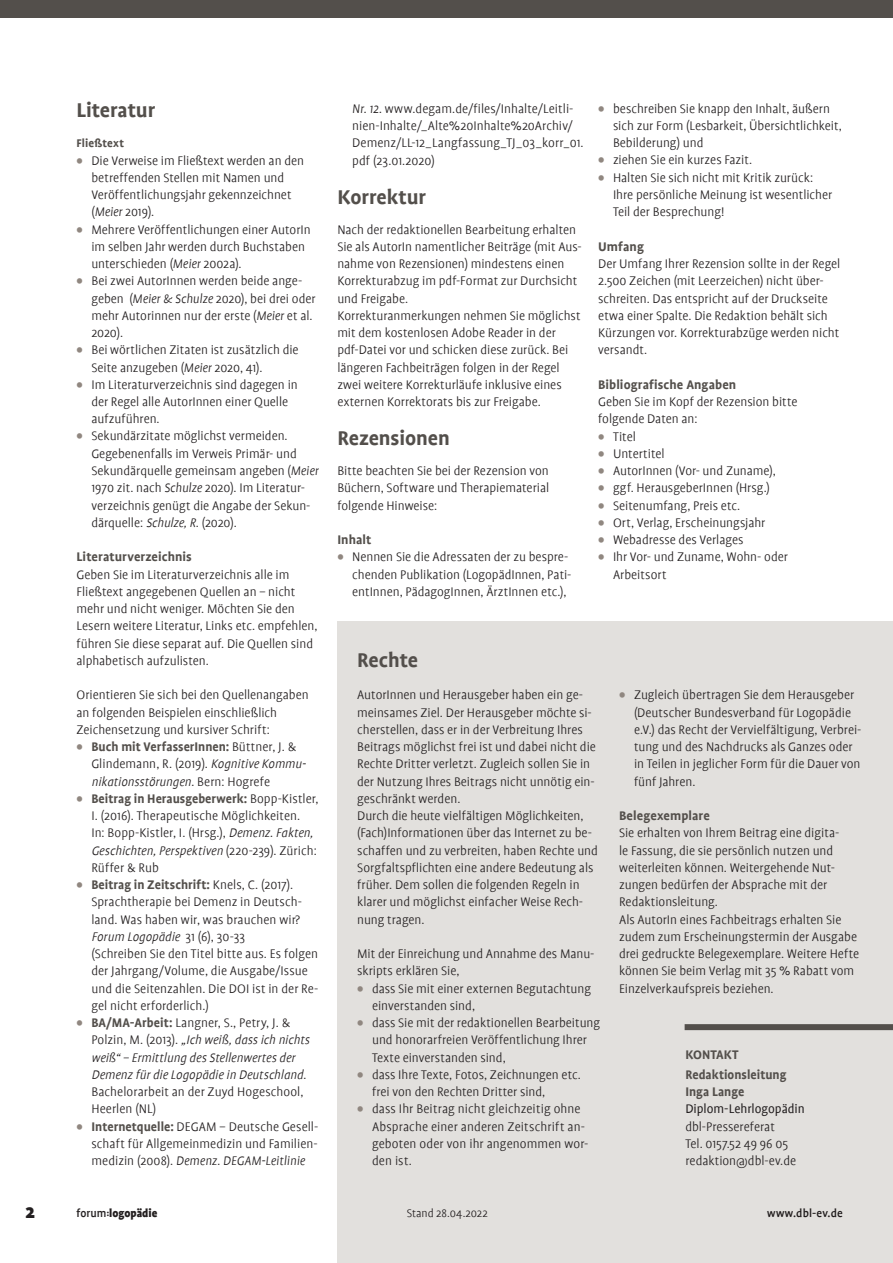
<style>
.page{position:relative;width:893px;height:1263px;background:#fff}
.page>*{position:absolute;margin:0;border:0;box-sizing:border-box;transform-origin:0 0}
.t1{font:700 22.5px "Profile";letter-spacing:-.005em;color:#534f4b}
.t2{font:900 21px "Profile";color:#231f20}
.t3{font:300 14.1px/17.2px "Profile";color:#231f20}
.t4{font:italic 300 14.1px/17.2px "Profile";letter-spacing:.015em;color:#231f20}
.t5{font:700 14.1px/20.2px "Profile";letter-spacing:.005em;color:#534f4b}
.t6{font:14.1px "Profile";color:#231f20}
.t7{font:900 12.6px "Profile";color:#231f20}
.t8{font:300 12.6px "Profile";color:#231f20}
.t9{font:500 12.6px "Profile";letter-spacing:.01em;color:#231f20}
.t10{font:700 12.6px "Profile";letter-spacing:.01em;color:#534f4b}
.s1{font-weight:900;color:#908780}
.s2{font-style:italic}
.s3{font-weight:700;color:#534f4b}
.s4{font-weight:900;font-style:normal;color:#908780}
.s5{font-weight:700;font-style:normal;color:#534f4b}
.s6{font-style:normal}
.s7{font-weight:500}
.s8{font-size:9px}
</style>
<div class="page">
<div style="left:338px;top:622px;width:555px;height:641px;background:#e2e0dd"></div>
<div style="left:0;top:0;width:893px;height:17px;background:#534f4b"></div>
<div style="left:685px;top:1024px;width:208px;height:6px;background:#534f4b"></div>
<h1 class="t1" style="left:77px;top:98px;width:80px">Literatur</h1>
<p class="t10" style="left:77px;top:137px;width:49px">Fließtext</p>
<p class="t3" style="left:91px;top:152px;width:214px;text-indent:-15px"><span class="s1">•</span> Die Verweise im Fließtext werden an den betreffenden Stellen mit Namen und<br>Veröffentlichungsjahr gekennzeichnet (<span class="s2">Meier</span> 2019).</p>
<p class="t3" style="left:91px;top:221px;width:221px;text-indent:-15px"><span class="s1">•</span> Mehrere Veröffentlichungen einer AutorIn im selben Jahr werden durch Buchstaben unterschieden (<span class="s2">Meier</span> 2002a).</p>
<p class="t3" style="left:91px;top:272px;width:226px;text-indent:-15px"><span class="s1">•</span> Bei zwei AutorInnen werden beide ange&shy;geben (<span class="s2">Meier &amp; Schulze</span> 2020), bei drei oder mehr Autorinnen nur der erste (<span class="s2">Meier</span> et al.<br>2020).</p>
<p class="t3" style="left:91px;top:341px;width:209px;text-indent:-15px"><span class="s1">•</span> Bei wörtlichen Zitaten ist zusätzlich die<br>Seite anzugeben (<span class="s2">Meier</span> 2020, 41).</p>
<p class="t3" style="left:91px;top:376px;width:208px;text-indent:-15px"><span class="s1">•</span> Im Literaturverzeichnis sind dagegen in der Regel alle AutorInnen einer Quelle aufzuführen.</p>
<p class="t3" style="left:91px;top:428px;width:229px;text-indent:-15px"><span class="s1">•</span> Sekundärzitate möglichst vermeiden.<br>Gegebenenfalls im Verweis Primär- und Sekundärquelle gemeinsam angeben (<span class="s2">Meier </span>1970 zit. nach <span class="s2">Schulze</span> 2020). Im Literatur&shy;verzeichnis genügt die Angabe der Sekun&shy;därquelle: <span class="s2">Schulze, R</span>. (2020).</p>
<p class="t5" style="left:77px;top:547px;width:117px">Literaturverzeichnis</p>
<p class="t3" style="left:77px;top:566px;width:242px">Geben Sie im Literaturverzeichnis alle im Fließtext angegebenen Quellen an – nicht mehr und nicht weniger. Möchten Sie den Lesern weitere Literatur, Links etc. empfehlen, führen Sie diese separat auf. Die Quellen sind alphabetisch aufzulisten.</p>
<p class="t3" style="left:77px;top:686px;width:234px">Orientieren Sie sich bei den Quellenangaben an folgenden Beispielen einschließlich<br>Zeichensetzung und kursiver Schrift:</p>
<p class="t3" style="left:91px;top:738px;width:217px;text-indent:-15px"><span class="s1">•</span> <span class="s3">Buch mit VerfasserInnen:</span> Büttner, J. &amp;<br>Glindemann, R. (2019). <span class="s2">Kognitive Kommu&shy;nikationsstörungen.</span> Bern: Hogrefe</p>
<p class="t3" style="left:91px;top:790px;width:229px;text-indent:-15px"><span class="s1">•</span> <span class="s3">Beitrag in Herausgeberwerk:</span> Bopp-Kistler, I. (2016). Therapeutische Möglichkeiten.<br>In: Bopp-Kistler, I. (Hrsg.), <span class="s2">Demenz. Fakten, Geschichten, Perspektiven</span> (220-239). Zürich:<br>Rüffer &amp; Rub</p>
<p class="t3" style="left:91px;top:876px;width:228px;text-indent:-15px"><span class="s1">•</span> <span class="s3">Beitrag in Zeitschrift:</span> Knels, C. (2017).<br>Sprachtherapie bei Demenz in Deutsch&shy;land. Was haben wir, was brauchen wir?<br><span class="s2">Forum Logopädie</span> 31 (6), 30-33<br>(Schreiben Sie den Titel bitte aus. Es folgen der Jahrgang/Volume, die Ausgabe/Issue und die Seitenzahlen. Die DOI ist in der Re&shy;gel nicht erforderlich.)</p>
<p class="t4" style="left:91px;top:1014px;width:221px;text-indent:-15px"><span class="s4">•</span> <span class="s5">BA/MA-Arbeit:</span> <span class="s6">Langner, S., Petry, J. &amp; Polzin, M. (2013).</span> „Ich weiß, dass ich nichts weiß“ – Ermittlung des Stellenwertes der Demenz für die Logopädie in Deutschland.</p>
<p class="t3" style="left:91px;top:1083px;width:214px">Bachelorarbeit an der Zuyd Hogeschool,<br>Heerlen (NL)</p>
<p class="t3" style="left:91px;top:1118px;width:228px;text-align:justify;text-indent:-15px"><span class="s1">•</span> <span class="s3">Internetquelle:</span> DEGAM – Deutsche Gesell&shy;schaft für Allgemeinmedizin und Familien&shy;medizin (2008). <span class="s2">Demenz. DEGAM-Leitlinie</span></p>
<p class="t3" style="left:352px;top:100px;width:233px"><span class="s2">Nr. 12.</span> www.degam.de/files/Inhalte/Leitli&shy;nien-Inhalte/_Alte%20Inhalte%20Archiv/ Demenz/LL-12_Langfassung_TJ_03_korr_01. pdf (23.01.2020)</p>
<h1 class="t1" style="left:337px;top:184px;width:90px">Korrektur</h1>
<p class="t3" style="left:337px;top:221px;width:246px">Nach der redaktionellen Bearbeitung erhalten Sie als AutorIn namentlicher Beiträge (mit Aus&shy;nahme von Rezensionen) mindestens einen Korrekturabzug im pdf-Format zur Durchsicht und Freigabe.<br>Korrekturanmerkungen nehmen Sie möglichst mit dem kostenlosen Adobe Reader in der pdf-Datei vor und schicken diese zurück. Bei längeren Fachbeiträgen folgen in der Regel zwei weitere Korrekturläufe inklusive eines externen Korrektorats bis zur Freigabe.</p>
<h1 class="t1" style="left:337px;top:426px;width:114px">Rezensionen</h1>
<p class="t3" style="left:337px;top:462px;width:213px;text-align:justify">Bitte beachten Sie bei der Rezension von Büchern, Software und Therapiematerial folgende Hinweise:</p>
<p class="t5" style="left:337px;top:529px;width:36px">Inhalt</p>
<p class="t3" style="left:352px;top:548px;width:220px;text-indent:-15px"><span class="s1">•</span> Nennen Sie die Adressaten der zu bespre&shy;chenden Publikation (LogopädInnen, Pati&shy;entInnen, PädagogInnen, ÄrztInnen etc.),</p>
<p class="t3" style="left:613px;top:100px;width:230px;text-indent:-15px"><span class="s1">•</span> beschreiben Sie knapp den Inhalt, äußern sich zur Form (Lesbarkeit, Übersichtlichkeit,<br>Bebilderung) und</p>
<p class="t3" style="left:598px;top:152px;width:156px"><span class="s1">•</span> ziehen Sie ein kurzes Fazit.</p>
<p class="t3" style="left:613px;top:169px;width:221px;text-indent:-15px"><span class="s1">•</span> Halten Sie sich nicht mit Kritik zurück:<br>Ihre persönliche Meinung ist wesentlicher<br>Teil der Besprechung!</p>
<p class="t5" style="left:598px;top:236px;width:47px">Umfang</p>
<p class="t3" style="left:598px;top:255px;width:244px">Der Umfang Ihrer Rezension sollte in der Regel 2.500 Zeichen (mit Leerzeichen) nicht über&shy;schreiten. Das entspricht auf der Druckseite etwa einer Spalte. Die Redaktion behält sich Kürzungen vor. Korrekturabzüge werden nicht versandt.</p>
<p class="t5" style="left:598px;top:374px;width:140px">Bibliografische Angaben</p>
<p class="t3" style="left:598px;top:393px;width:201px">Geben Sie im Kopf der Rezension bitte folgende Daten an:</p>
<p class="t3" style="left:598px;top:428px;width:39px"><span class="s1">•</span> Titel</p>
<p class="t3" style="left:598px;top:445px;width:68px"><span class="s1">•</span> Untertitel</p>
<p class="t3" style="left:598px;top:462px;width:179px"><span class="s1">•</span> AutorInnen (Vor- und Zuname),</p>
<p class="t3" style="left:598px;top:479px;width:173px"><span class="s1">•</span> ggf. HerausgeberInnen (Hrsg.)</p>
<p class="t3" style="left:598px;top:497px;width:144px"><span class="s1">•</span> Seitenumfang, Preis etc.</p>
<p class="t3" style="left:598px;top:514px;width:169px"><span class="s1">•</span> Ort, Verlag, Erscheinungsjahr</p>
<p class="t3" style="left:598px;top:531px;width:147px"><span class="s1">•</span> Webadresse des Verlages</p>
<p class="t3" style="left:613px;top:548px;width:176px;text-indent:-15px"><span class="s1">•</span> Ihr Vor- und Zuname, Wohn- oder<br>Arbeitsort</p>
<h1 class="t1" style="left:357px;top:647px;width:62px">Rechte</h1>
<p class="t3" style="left:357px;top:686px;width:242px">AutorInnen und Herausgeber haben ein ge&shy;meinsames Ziel. Der Herausgeber möchte si&shy;cherstellen, dass er in der Verbreitung Ihres Beitrags möglichst frei ist und dabei nicht die Rechte Dritter verletzt. Zugleich sollen Sie in der Nutzung Ihres Beitrags nicht unnötig ein&shy;geschränkt werden.<br>Durch die heute vielfältigen Möglichkeiten, (Fach)Informationen über das Internet zu be&shy;schaffen und zu verbreiten, haben Rechte und Sorgfaltspflichten eine andere Bedeutung als früher. Dem sollen die folgenden Regeln in klarer und möglichst einfacher Weise Rech&shy;nung tragen.</p>
<p class="t3" style="left:357px;top:945px;width:239px">Mit der Einreichung und Annahme des Manu&shy;skripts erklären Sie,</p>
<p class="t3" style="left:372px;top:980px;width:220px;text-indent:-15px"><span class="s1">•</span> dass Sie mit einer externen Begutachtung einverstanden sind,</p>
<p class="t3" style="left:372px;top:1014px;width:230px;text-indent:-15px"><span class="s1">•</span> dass Sie mit der redaktionellen Bearbeitung und honorarfreien Veröffentlichung Ihrer<br>Texte einverstanden sind,</p>
<p class="t3" style="left:372px;top:1066px;width:210px;text-indent:-15px"><span class="s1">•</span> dass Ihre Texte, Fotos, Zeichnungen etc. frei von den Rechten Dritter sind,</p>
<p class="t3" style="left:372px;top:1100px;width:218px;text-indent:-15px"><span class="s1">•</span> dass Ihr Beitrag nicht gleichzeitig ohne<br>Absprache einer anderen Zeitschrift an&shy;geboten oder von ihr angenommen wor&shy;den ist.</p>
<p class="t3" style="left:634px;top:686px;width:229px;text-indent:-15px"><span class="s1">•</span> Zugleich übertragen Sie dem Herausgeber (Deutscher Bundesverband für Logopädie e.V.) das Recht der Vervielfältigung, Verbrei&shy;tung und des Nachdrucks als Ganzes oder in Teilen in jeglicher Form für die Dauer von fünf Jahren.</p>
<p class="t5" style="left:619px;top:805px;width:92px">Belegexemplare</p>
<p class="t3" style="left:619px;top:824px;width:242px">Sie erhalten von Ihrem Beitrag eine digita-<br>le Fassung, die sie persönlich nutzen und weiterleiten können. Weitergehende Nut&shy;zungen bedürfen der Absprache mit der Redaktionsleitung.<br>Als AutorIn eines Fachbeitrags erhalten Sie zudem zum Erscheinungstermin der Ausgabe drei gedruckte Belegexemplare. Weitere Hefte können Sie beim Verlag mit 35 % Rabatt vom Einzelverkaufspreis beziehen.</p>
<p class="t5" style="left:685px;top:1044px;width:103px">KONTAKT<br>Redaktionsleitung</p>
<p class="t5" style="left:685px;top:1081px;width:60px">Inga Lange</p>
<p class="t6" style="left:685px;top:1102px;width:121px">Diplom-Lehrlogopädin</p>
<p class="t3" style="left:685px;top:1118px;width:112px">dbl-Pressereferat<br>Tel. 0157.52 49 96 05 redaktion@dbl-ev.de</p>
<h2 class="t2" style="left:26px;top:1199px;width:11px">2</h2>
<p class="t7" style="left:77px;top:1206px;width:82px"><span class="s7">forum</span><span class="s8">:</span>logopädie</p>
<p class="t9" style="left:767px;top:1206px;width:77px">www.dbl-ev.de</p>
<p class="t8" style="left:407px;top:1206px;width:83px">Stand 28.04.2022</p>
</div>
